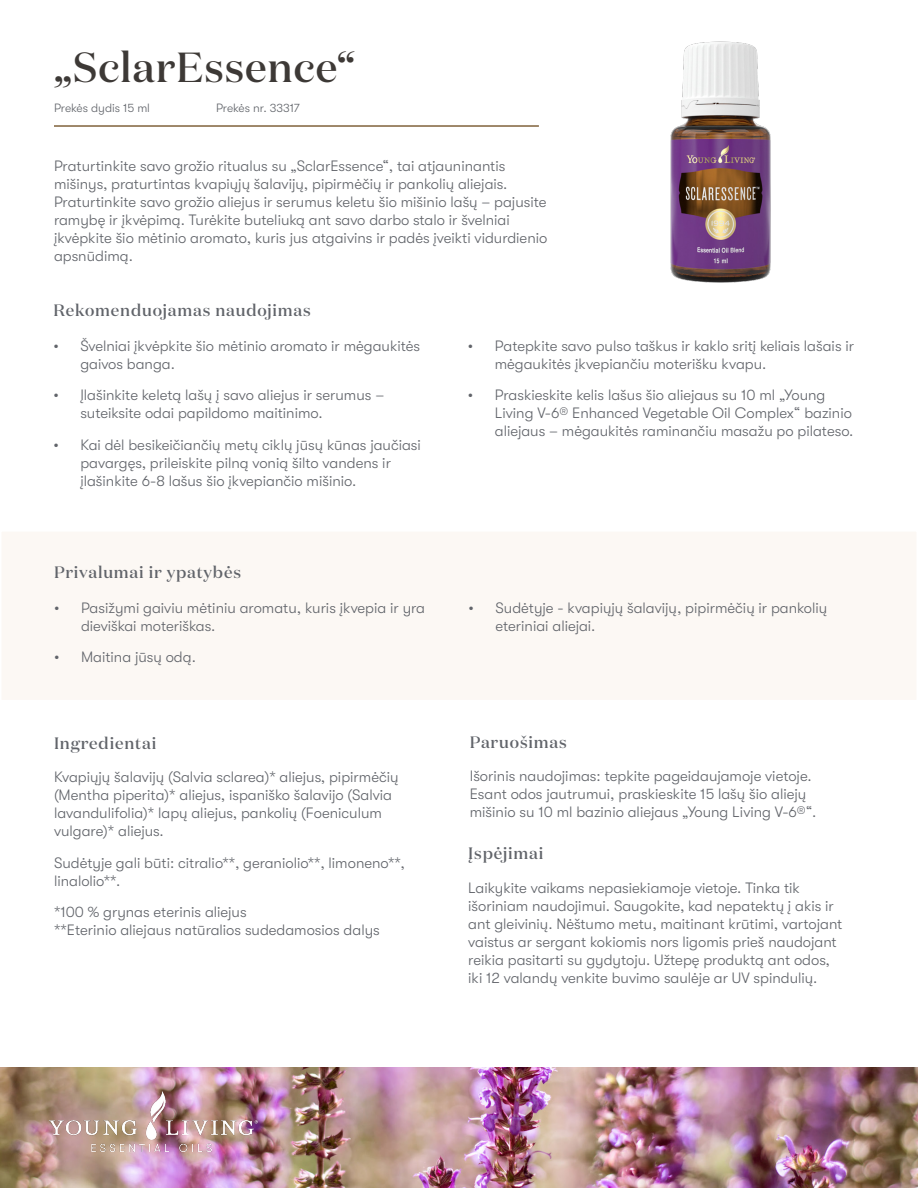
<style>
.page{position:relative;width:918px;height:1188px;background:#fff}
.page>*{position:absolute;margin:0;border:0;box-sizing:border-box;transform-origin:0 0}
.t1{font:500 42px "Domaine Display";letter-spacing:.02em;color:#3d3936}
.t2{font:500 16.5px "Domaine Display";letter-spacing:.05em;color:#61646a}
.t3{font:300 15px/18px "GT Walsheim Pro";color:#61646a}
.t4{font:300 12px "GT Walsheim Pro";color:#61646a}
</style>
<div class="page">
<img style="left:0;top:1067px;width:918px;height:121px">
<div style="left:1px;top:531px;width:916px;height:170px;background:#fcf8f4"></div>
<div style="left:0;top:530px;width:918px;height:171px;border:2px solid #fff"></div>
<img style="left:50px;top:1092px;width:207px;height:60px">
<hr style="left:54px;top:125px;width:485px;height:2px;background:#80623b">
<img style="left:671px;top:42px;width:100px;height:240px">
<h1 class="t1" style="left:54px;top:40px;width:302px">„SclarEssence“</h1>
<p class="t4" style="left:54px;top:101px;width:97px">Prekės dydis 15 ml</p>
<p class="t4" style="left:216px;top:101px;width:85px">Prekės nr. 33317</p>
<p class="t3" style="left:54px;top:157px;width:495px">Praturtinkite savo grožio ritualus su „SclarEssence“, tai atjauninantis mišinys, praturtintas kvapiųjų šalavijų, pipirmėčių ir pankolių aliejais.<br>Praturtinkite savo grožio aliejus ir serumus keletu šio mišinio lašų – pajusite ramybę ir įkvėpimą. Turėkite buteliuką ant savo darbo stalo ir švelniai įkvėpkite šio mėtinio aromato, kuris jus atgaivins ir padės įveikti vidurdienio apsnūdimą.</p>
<p class="t2" style="left:53px;top:300px;width:259px">Rekomenduojamas naudojimas</p>
<p class="t3" style="left:80px;top:337px;width:341px;text-indent:-27px">• Švelniai įkvėpkite šio mėtinio aromato ir mėgaukitės gaivos banga.</p>
<p class="t3" style="left:80px;top:386px;width:305px;text-indent:-27px">• Įlašinkite keletą lašų į savo aliejus ir serumus – suteiksite odai papildomo maitinimo.</p>
<p class="t3" style="left:80px;top:436px;width:342px;text-indent:-27px">• Kai dėl besikeičiančių metų ciklų jūsų kūnas jaučiasi pavargęs, prileiskite pilną vonią šilto vandens ir įlašinkite 6-8 lašus šio įkvepiančio mišinio.</p>
<p class="t2" style="left:54px;top:562px;width:188px">Privalumai ir ypatybės</p>
<p class="t3" style="left:81px;top:599px;width:346px;text-indent:-27px">• Pasižymi gaiviu mėtiniu aromatu, kuris įkvepia ir yra dieviškai moteriškas.</p>
<p class="t3" style="left:54px;top:648px;width:143px">• Maitina jūsų odą.</p>
<p class="t2" style="left:54px;top:733px;width:104px">Ingredientai</p>
<p class="t3" style="left:54px;top:768px;width:346px">Kvapiųjų šalavijų (Salvia sclarea)* aliejus, pipirmėčių (Mentha piperita)* aliejus, ispaniško šalavijo (Salvia lavandulifolia)* lapų aliejus, pankolių (Foeniculum vulgare)* aliejus.</p>
<p class="t3" style="left:54px;top:854px;width:352px">Sudėtyje gali būti: citralio**, geraniolio**, limoneno**, linalolio**.</p>
<p class="t3" style="left:54px;top:903px;width:327px">*100 % grynas eterinis aliejus<br>**Eterinio aliejaus natūralios sudedamosios dalys</p>
<p class="t3" style="left:495px;top:337px;width:361px;text-indent:-27px">• Patepkite savo pulso taškus ir kaklo sritį keliais lašais ir mėgaukitės įkvepiančiu moterišku kvapu.</p>
<p class="t3" style="left:495px;top:386px;width:360px;text-indent:-27px">• Praskieskite kelis lašus šio aliejaus su 10 ml „Young<br>Living V-6® Enhanced Vegetable Oil Complex“ bazinio aliejaus – mėgaukitės raminančiu masažu po pilateso.</p>
<p class="t3" style="left:495px;top:599px;width:333px;text-indent:-27px">• Sudėtyje - kvapiųjų šalavijų, pipirmėčių ir pankolių eteriniai aliejai.</p>
<p class="t2" style="left:470px;top:732px;width:99px">Paruošimas</p>
<p class="t3" style="left:470px;top:767px;width:348px">Išorinis naudojimas: tepkite pageidaujamoje vietoje.<br>Esant odos jautrumui, praskieskite 15 lašų šio aliejų mišinio su 10 ml bazinio aliejaus „Young Living V-6®“.</p>
<p class="t2" style="left:468px;top:843px;width:77px">Įspėjimai</p>
<p class="t3" style="left:468px;top:879px;width:376px">Laikykite vaikams nepasiekiamoje vietoje. Tinka tik išoriniam naudojimui. Saugokite, kad nepatektų į akis ir ant gleivinių. Nėštumo metu, maitinant krūtimi, vartojant vaistus ar sergant kokiomis nors ligomis prieš naudojant reikia pasitarti su gydytoju. Užtepę produktą ant odos, iki 12 valandų venkite buvimo saulėje ar UV spindulių.</p>
</div>
